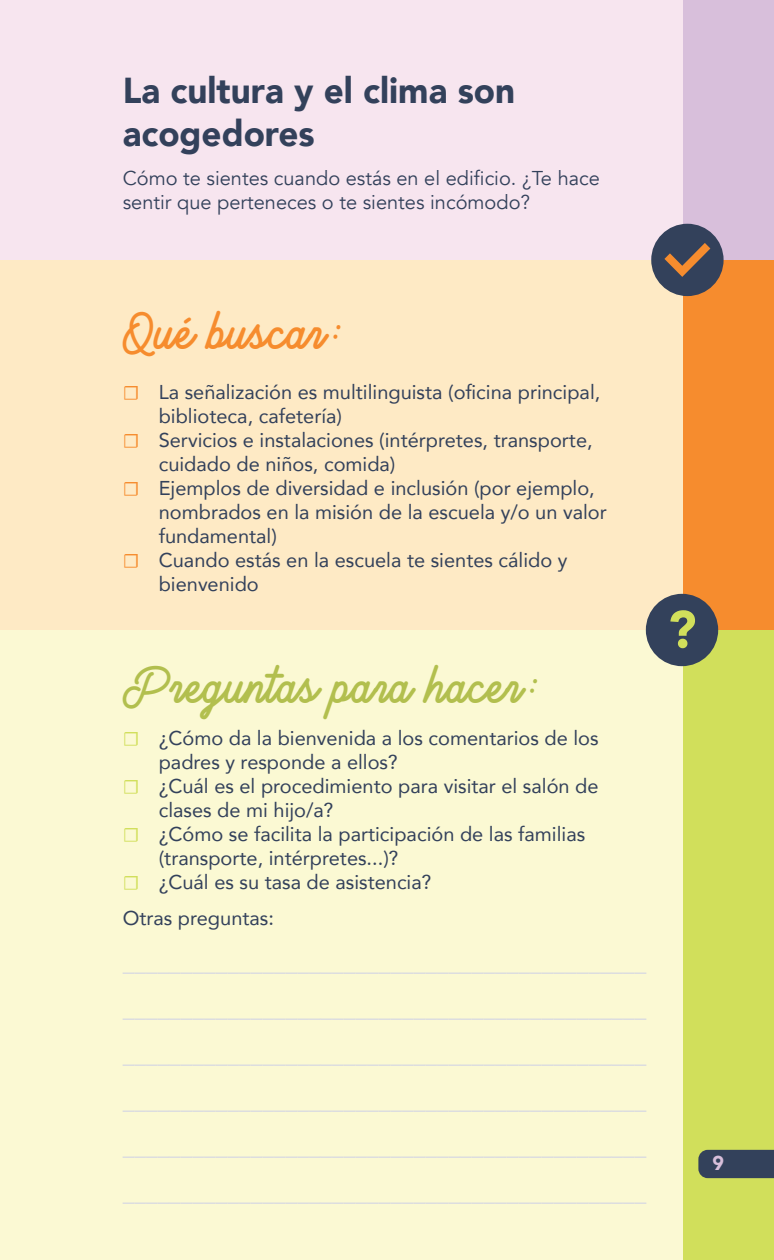
<style>
.page{position:relative;width:774px;height:1260px;background:#fff}
.page>*{position:absolute;margin:0;border:0;box-sizing:border-box;transform-origin:0 0}
.t1{font:900 52px "Avenir";color:#d1df5b}
.t2{font:43.4px "Brandon Smith";color:#b2bf4e}
.t3{font:43.4px "Brandon Smith";color:#f68c2e}
.t4{font:900 36px/43.2px "Avenir";color:#33415b}
.t5{font:24px/46px "Avenir";color:#dcdddf;text-align:justify}
.t6{font:20px "Avenir";color:#33415b}
.t7{font:20px/24px "Avenir";color:#33415b}
.t8{font:900 20px "Avenir";color:#d8bfdb}
.s1{font-family:"Minion Pro";color:#f68c2e}
.s2{font-family:"Minion Pro";color:#d1df5b}
</style>
<div class="page">
<div style="left:0;top:614px;width:756px;height:646px;background:#fbf9d3"></div>
<div style="left:0;top:260px;width:756px;height:370px;background:#feeac5"></div>
<div style="left:683px;top:614px;width:91px;height:646px;background:#d1df5b"></div>
<div style="left:683px;top:260px;width:91px;height:370px;background:#f68c2e"></div>
<div style="left:0;top:0;width:756px;height:260px;background:#f7e5ef"></div>
<div style="left:683px;top:0;width:91px;height:260px;background:#d8bfdb"></div>
<div style="left:646px;top:594px;width:72px;height:72px;background:#33415b;border-radius:50%"></div>
<div style="left:651px;top:224px;width:73px;height:72px;background:#33415b;border-radius:50%"></div>
<svg style="left:664px;top:243px;width:46px;height:34px"></svg>
<div style="left:698px;top:1150px;width:76px;height:28px;background:#33415b"></div>
<h3 class="t4" style="left:123px;top:68px;width:394px">La cultura y el clima son acogedores</h3>
<p class="t7" style="left:123px;top:167px;width:479px">Cómo te sientes cuando estás en el edificio. ¿Te hace sentir que perteneces o te sientes incómodo?</p>
<h2 class="t3" style="left:123px;top:299px;width:222px">Qué buscar:</h2>
<p class="t6" style="left:123px;top:376px;width:479px"><span class="s1">☐</span> La señalización es multilinguista (oficina principal,</p>
<p class="t6" style="left:159px;top:400px;width:185px">biblioteca, cafetería)</p>
<p class="t6" style="left:123px;top:424px;width:471px"><span class="s1">☐</span> Servicios e instalaciones (intérpretes, transporte,</p>
<p class="t6" style="left:159px;top:448px;width:238px">cuidado de niños, comida)</p>
<p class="t6" style="left:123px;top:472px;width:474px"><span class="s1">☐</span> Ejemplos de diversidad e inclusión (por ejemplo,</p>
<p class="t6" style="left:159px;top:496px;width:450px">nombrados en la misión de la escuela y/o un valor</p>
<p class="t6" style="left:159px;top:520px;width:120px">fundamental)</p>
<p class="t6" style="left:123px;top:544px;width:446px"><span class="s1">☐</span> Cuando estás en la escuela te sientes cálido y</p>
<p class="t6" style="left:159px;top:568px;width:102px">bienvenido</p>
<h2 class="t2" style="left:123px;top:653px;width:419px">Preguntas para hacer:</h2>
<p class="t6" style="left:123px;top:722px;width:477px"><span class="s2">☐</span> ¿Cómo da la bienvenida a los comentarios de los</p>
<p class="t6" style="left:159px;top:746px;width:241px">padres y responde a ellos?</p>
<p class="t6" style="left:123px;top:770px;width:477px"><span class="s2">☐</span> ¿Cuál es el procedimiento para visitar el salón de</p>
<p class="t6" style="left:159px;top:794px;width:176px">clases de mi hijo/a?</p>
<p class="t6" style="left:123px;top:818px;width:464px"><span class="s2">☐</span> ¿Cómo se facilita la participación de las familias</p>
<p class="t6" style="left:159px;top:842px;width:241px">(transporte, intérpretes...)?</p>
<p class="t6" style="left:123px;top:866px;width:310px"><span class="s2">☐</span> ¿Cuál es su tasa de asistencia?</p>
<p class="t6" style="left:123px;top:902px;width:153px">Otras preguntas:</p>
<p class="t5" style="left:123px;top:939px;width:525px">_____________________________________________ _____________________________________________ _____________________________________________ _____________________________________________ _____________________________________________ _____________________________________________</p>
<h1 class="t1" style="left:668px;top:585px;width:30px">?</h1>
<p class="t8" style="left:712px;top:1146px;width:13px">9</p>
</div>
